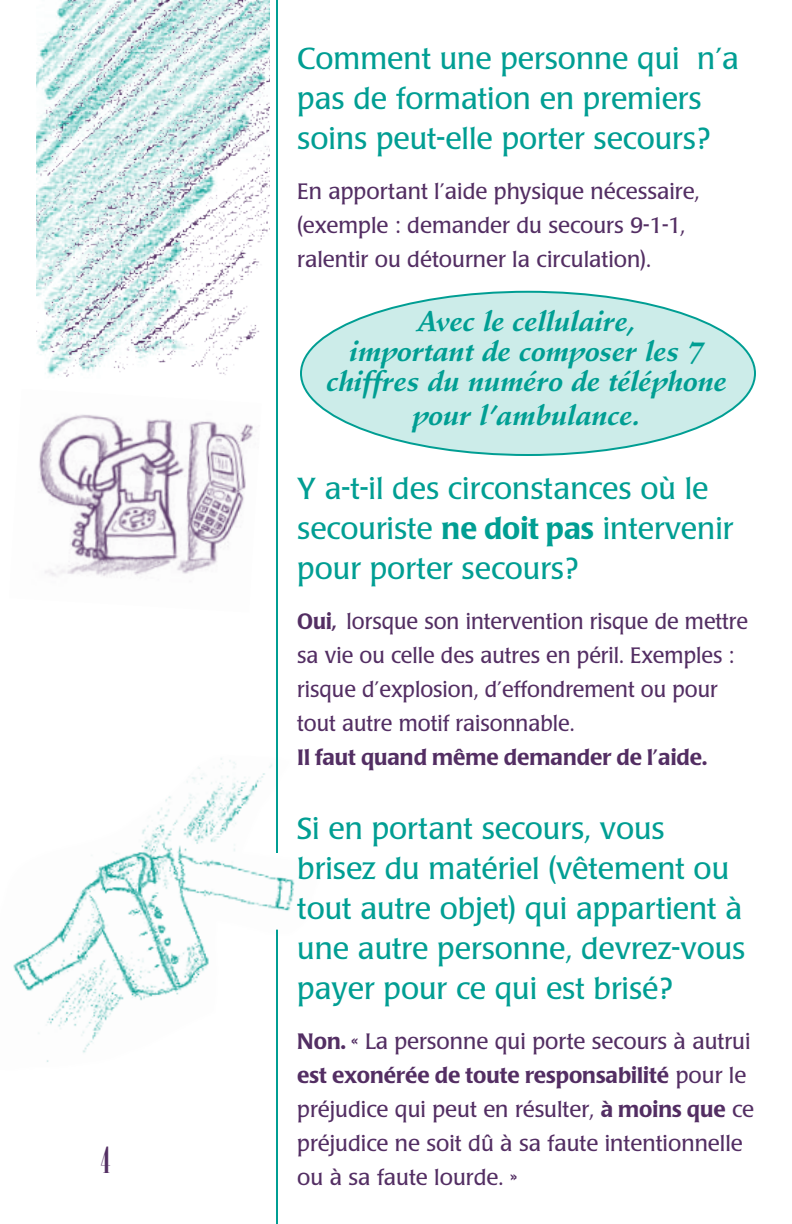
<style>
.page{position:relative;width:792px;height:1224px;background:#fff}
.page>*{position:absolute;margin:0;border:0;box-sizing:border-box;transform-origin:0 0}
.t1{font:36px "Onyx";color:#532e63}
.t2{font:30px/40px "Poppl Laudatio";color:#009e93}
.t3{font:italic 700 28px/30px "Stempel Schneidler";color:#009e93;text-align:center}
.t4{font:22px/34px "Poppl Laudatio";color:#532e63}
.t5{font:500 22px "Poppl Laudatio";color:#532e63}
.s1{font-weight:500}
</style>
<div class="page">
<img style="left:13px;top:758px;width:282px;height:304px">
<div style="left:301px;top:292px;width:454px;height:163px;background:#ccece9;border-radius:50%"></div>
<img style="left:36px;top:0;width:234px;height:377px">
<hr style="left:276px;top:0;width:2px;height:853px;background:#009e93">
<img style="left:39px;top:414px;width:214px;height:164px">
<hr style="left:276px;top:930px;width:2px;height:294px;background:#009e93">
<h1 class="t1" style="left:100px;top:1140px;width:12px">4</h1>
<h2 class="t2" style="left:297px;top:39px;width:443px">Comment une personne qui n’a pas de formation en premiers soins peut-elle porter secours?</h2>
<p class="t4" style="left:297px;top:175px;width:404px">En apportant l’aide physique nécessaire, (exemple : demander du secours 9-1-1, ralentir ou détourner la circulation).</p>
<p class="t3" style="left:326px;top:307px;width:402px">Avec le cellulaire,<br>important de composer les 7 chiffres du numéro de téléphone</p>
<p class="t3" style="left:413px;top:401px;width:230px">pour l’ambulance.</p>
<h2 class="t2" style="left:297px;top:469px;width:438px">Y a-t-il des circonstances où le secouriste <span class="s1">ne doit pas</span> intervenir pour porter secours?</h2>
<p class="t4" style="left:297px;top:605px;width:452px"><span class="s1">Oui,</span> lorsque son intervention risque de mettre sa vie ou celle des autres en péril. Exemples : risque d’explosion, d’effondrement ou pour tout autre motif raisonnable.</p>
<p class="t5" style="left:297px;top:745px;width:412px">Il faut quand même demander de l’aide.</p>
<h2 class="t2" style="left:297px;top:809px;width:450px">Si en portant secours, vous brisez du matériel (vêtement ou tout autre objet) qui appartient à une autre personne, devrez-vous payer pour ce qui est brisé?</h2>
<p class="t4" style="left:297px;top:1025px;width:458px"><span class="s1">Non.</span> « La personne qui porte secours à autrui <span class="s1">est exonérée de toute responsabilité</span> pour le préjudice qui peut en résulter, <span class="s1">à moins que</span> ce préjudice ne soit dû à sa faute intentionnelle ou à sa faute lourde. »</p>
</div>
